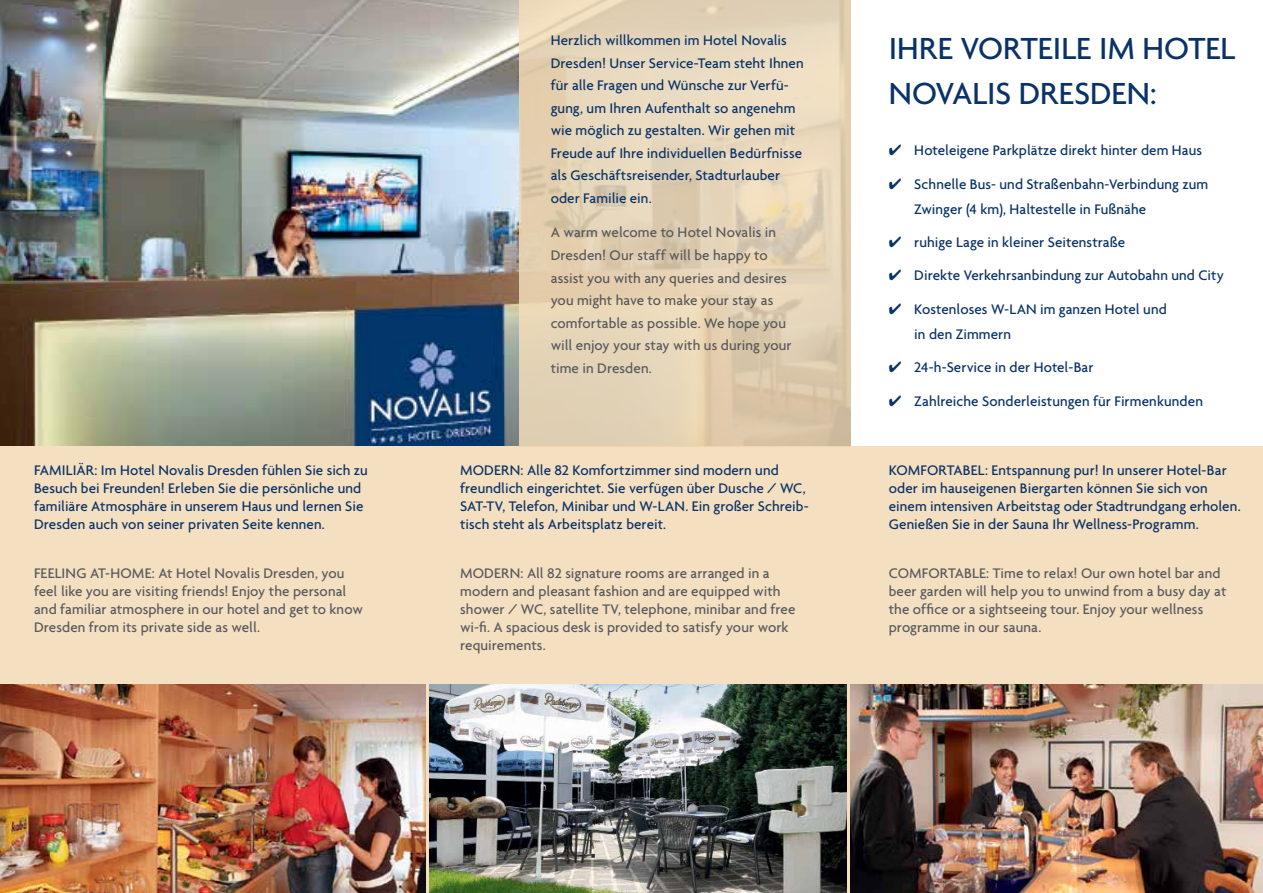
<style>
.page{position:relative;width:1263px;height:893px;background:#fff}
.page>*{position:absolute;margin:0;border:0;box-sizing:border-box;transform-origin:0 0}
.t1{font:500 33px/45px "Agenda";color:#093266}
.t2{font:500 15px/18px "Agenda";letter-spacing:.005em;color:#093266}
.t3{font:500 15px/18px "Agenda";letter-spacing:.005em;color:#58595b}
</style>
<div class="page">
<img style="left:0;top:0;width:519px;height:446px">
<div style="left:0;top:446px;width:1263px;height:447px;background:#f4dfc1"></div>
<svg style="left:519px;top:0;width:331px;height:446px;background:#e3d2b5"></svg>
<img style="left:850px;top:685px;width:413px;height:208px">
<img style="left:429px;top:685px;width:417px;height:208px">
<img style="left:0;top:685px;width:425px;height:208px">
<p class="t2" style="left:551px;top:29px;width:254px;line-height:22.5px">Herzlich willkommen im Hotel Novalis Dresden! Unser Service-Team steht Ihnen für alle Fragen und Wünsche zur Verfü&shy;gung, um Ihren Aufenthalt so angenehm wie möglich zu gestalten. Wir gehen mit Freude auf Ihre individuellen Bedürfnisse als Geschäftsreisender, Stadturlauber oder Familie ein.</p>
<p class="t3" style="left:551px;top:221px;width:242px;line-height:22.5px">A warm welcome to Hotel Novalis in Dresden! Our staff will be happy to assist you with any queries and desires you might have to make your stay as comfortable as possible. We hope you will enjoy your stay with us during your time in Dresden.</p>
<h1 class="t1" style="left:889px;top:25px;width:348px">IHRE VORTEILE IM HOTEL<br>NOVALIS DRESDEN:</h1>
<p class="t2" style="left:889px;top:141px;width:315px">✔ Hoteleigene Parkplätze direkt hinter dem Haus</p>
<p class="t2" style="left:914px;top:171px;width:296px;line-height:24.9px;text-indent:-26px">✔ Schnelle Bus- und Straßenbahn-Verbindung zum<br>Zwinger (4 km), Haltestelle in Fußnähe</p>
<p class="t2" style="left:889px;top:233px;width:238px">✔ ruhige Lage in kleiner Seitenstraße</p>
<p class="t2" style="left:889px;top:266px;width:337px">✔ Direkte Verkehrsanbindung zur Autobahn und City</p>
<p class="t2" style="left:914px;top:296px;width:254px;line-height:24.9px;text-indent:-26px">✔ Kostenloses W-LAN im ganzen Hotel und in den Zimmern</p>
<p class="t2" style="left:889px;top:358px;width:206px">✔ 24-h-Service in der Hotel-Bar</p>
<p class="t2" style="left:889px;top:391px;width:316px">✔ Zahlreiche Sonderleistungen für Firmenkunden</p>
<p class="t2" style="left:34px;top:461px;width:335px">FAMILIÄR: Im Hotel Novalis Dresden fühlen Sie sich zu Besuch bei Freunden! Erleben Sie die persönliche und familiäre Atmosphäre in unserem Haus und lernen Sie Dresden auch von seiner privaten Seite kennen.</p>
<p class="t2" style="left:460px;top:461px;width:350px">MODERN: Alle 82 Komfortzimmer sind modern und freundlich eingerichtet. Sie verfügen über Dusche / WC, SAT-TV, Telefon, Minibar und W-LAN. Ein großer Schreib&shy;tisch steht als Arbeitsplatz bereit.</p>
<p class="t2" style="left:889px;top:461px;width:353px">KOMFORTABEL: Entspannung pur! In unserer Hotel-Bar oder im hauseigenen Biergarten können Sie sich von einem intensiven Arbeitstag oder Stadtrundgang erholen.<br>Genießen Sie in der Sauna Ihr Wellness-Programm.</p>
<p class="t3" style="left:34px;top:564px;width:330px">FEELING AT-HOME: At Hotel Novalis Dresden, you feel like you are visiting friends! Enjoy the personal and familiar atmosphere in our hotel and get to know Dresden from its private side as well.</p>
<p class="t3" style="left:460px;top:564px;width:337px">MODERN: All 82 signature rooms are arranged in a modern and pleasant fashion and are equipped with shower / WC, satellite TV, telephone, minibar and free wi-fi. A spacious desk is provided to satisfy your work requirements.</p>
<p class="t3" style="left:889px;top:564px;width:339px">COMFORTABLE: Time to relax! Our own hotel bar and beer garden will help you to unwind from a busy day at the office or a sightseeing tour. Enjoy your wellness programme in our sauna.</p>
</div>
